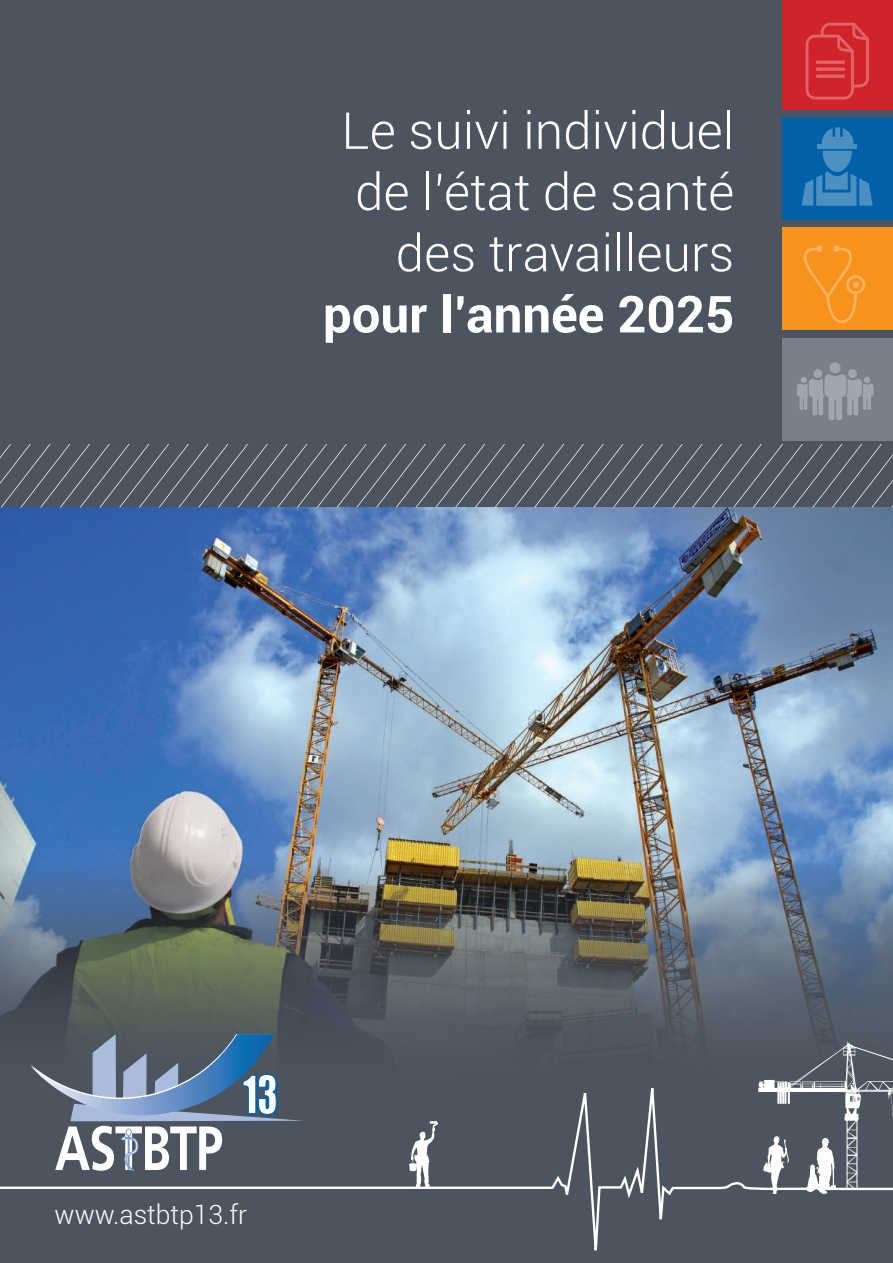
<style>
.page{position:relative;width:893px;height:1263px;background:#4c545f}
.page>*{position:absolute;margin:0;border:0;box-sizing:border-box;transform-origin:0 0}
.t1{font:300 51px/61.2px "Roboto";color:#fff;text-align:right}
.t2{font:700 51px "Roboto";color:#fff}
.t3{font:300 26.55px "Roboto";color:#fefefe}
</style>
<div class="page">
<img style="left:0;top:507px;width:893px;height:523px">
<div style="left:782px;top:227px;width:111px;height:103px;background:#f7931d"></div>
<div style="left:782px;top:338px;width:111px;height:103px;background:#79808c"></div>
<div style="left:782px;top:117px;width:111px;height:103px;background:#0161a8"></div>
<div style="left:782px;top:0;width:111px;height:110px;background:#d1232a"></div>
<svg style="left:0;top:1088px;width:726px;height:162px"></svg>
<svg style="left:726px;top:1041px;width:167px;height:153px"></svg>
<svg style="left:409px;top:1005px;width:28px;height:183px"></svg>
<svg style="left:30px;top:1034px;width:274px;height:137px"></svg>
<svg style="left:0;top:444px;width:893px;height:63px"></svg>
<div style="left:829px;top:362px;width:11px;height:11px;background:#a0a5ae;border-radius:50%"></div>
<svg style="left:848px;top:369px;width:9px;height:9px"></svg>
<div style="left:813px;top:369px;width:9px;height:9px;background:#a0a5ae;border-radius:50%"></div>
<svg style="left:797px;top:374px;width:76px;height:46px"></svg>
<svg style="left:803px;top:246px;width:62px;height:77px"></svg>
<svg style="left:802px;top:127px;width:71px;height:79px"></svg>
<svg style="left:806px;top:23px;width:63px;height:77px"></svg>
<p class="t1" style="left:342px;top:104px;width:394px">Le suivi individuel de l’état de santé des travailleurs</p>
<p class="t2" style="left:323px;top:292px;width:413px">pour l’année 2025</p>
<p class="t3" style="left:55px;top:1203px;width:194px">www.astbtp13.fr</p>
</div>
